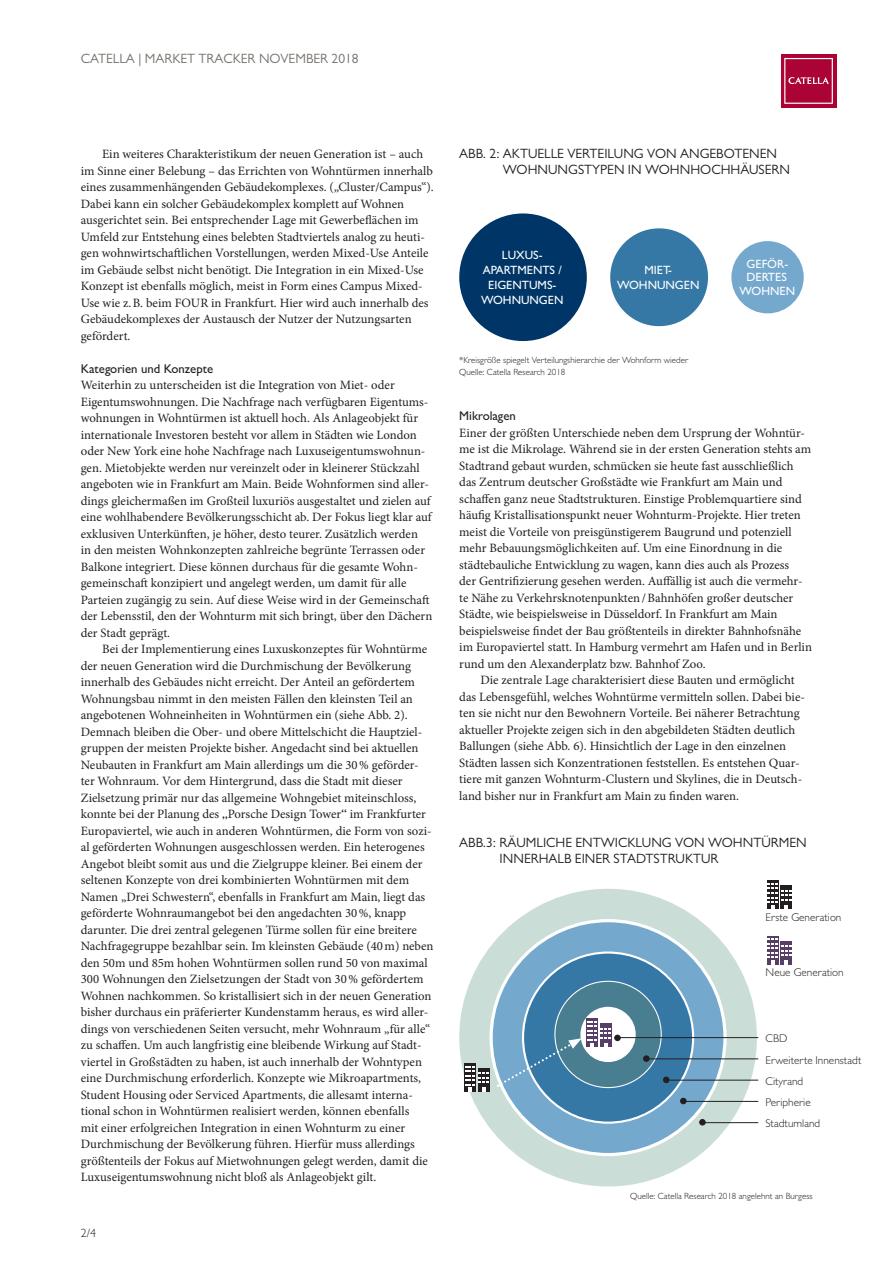
<style>
.page{position:relative;width:893px;height:1263px;background:#fff}
.page>*{position:absolute;margin:0;border:0;box-sizing:border-box;transform-origin:0 0}
.t1{font:13.5px/16.2px "Gill Sans MT Pro";color:#231f20}
.t2{font:13.5px "Gill Sans MT Pro";color:#76716c}
.t3{font:12.75px/16.5px "Minion Pro";color:#231f20}
.t4{font:500 12.75px "Gill Sans MT Pro";color:#231f20}
.t5{font:500 12px/15px "Gill Sans MT Pro";color:#fff;text-align:center}
.t6{font:300 12px "Gill Sans MT Pro";color:#231f20}
.t7{font:300 11.25px/21.3px "Gill Sans MT Pro";color:#231f20}
.t8{font:300 9px/12px "Gill Sans MT Pro";color:#231f20}
.s1{font-family:"Gill Sans MT Pro";font-weight:500}
</style>
<div class="page">
<div style="left:459px;top:889px;width:298px;height:297px;background:#caded7;border-radius:50%"></div>
<div style="left:491px;top:921px;width:234px;height:233px;background:#74a8cc;border-radius:50%"></div>
<div style="left:523px;top:952px;width:170px;height:171px;background:#3577a5;border-radius:50%"></div>
<div style="left:555px;top:981px;width:106px;height:106px;background:#497e90;border-radius:50%"></div>
<div style="left:779px;top:53px;width:59px;height:56px;background:linear-gradient(to right,#ab0333,#ab0333)"></div>
<div style="left:781px;top:54px;width:55px;height:53px;background:#ab0333"></div>
<svg style="left:784px;top:58px;width:49px;height:46px"></svg>
<div style="left:580px;top:1007px;width:56px;height:55px;background:#fff;border-radius:50%"></div>
<hr style="left:614px;top:1037px;width:144px;height:1px;background:#231f20">
<hr style="left:647px;top:1058px;width:111px;height:1px;background:#231f20">
<hr style="left:669px;top:1080px;width:89px;height:1px;background:#231f20">
<hr style="left:684px;top:1101px;width:74px;height:1px;background:#231f20">
<hr style="left:702px;top:1122px;width:56px;height:1px;background:#231f20">
<div style="left:643px;top:1055px;width:6px;height:7px;border:1px solid #231f20;border-radius:50%"></div>
<svg style="left:663px;top:1077px;width:6px;height:6px"></svg>
<svg style="left:680px;top:1098px;width:6px;height:6px"></svg>
<svg style="left:699px;top:1119px;width:6px;height:6px"></svg>
<div style="left:767px;top:881px;width:11px;height:28px;background:#231f20"></div>
<svg style="left:791px;top:886px;width:1px;height:23px"></svg>
<svg style="left:768px;top:883px;width:23px;height:26px"></svg>
<div style="left:767px;top:936px;width:11px;height:28px;background:#563e66"></div>
<svg style="left:791px;top:941px;width:1px;height:23px"></svg>
<svg style="left:768px;top:938px;width:23px;height:26px"></svg>
<div style="left:586px;top:1018px;width:12px;height:29px;background:#563e66"></div>
<svg style="left:498px;top:1021px;width:122px;height:66px"></svg>
<div style="left:464px;top:1063px;width:12px;height:29px;background:#231f20"></div>
<div style="left:478px;top:1068px;width:12px;height:24px;background:#231f20"></div>
<svg style="left:465px;top:1066px;width:24px;height:26px"></svg>
<div style="left:459px;top:213px;width:128px;height:128px;background:#003667;border-radius:50%"></div>
<div style="left:610px;top:228px;width:98px;height:98px;background:#3577a5;border-radius:50%"></div>
<div style="left:731px;top:241px;width:73px;height:72px;background:#74a8cc;border-radius:50%"></div>
<p class="t2" style="left:81px;top:50px;width:279px">CATELLA | MARKET TRACKER NOVEMBER 2018</p>
<p class="t3" style="left:81px;top:146px;width:354px;text-indent:21px">Ein weiteres Charakteristikum der neuen Generation ist – auch im Sinne einer Belebung – das Errichten von Wohntürmen innerhalb eines zusammenhängenden Gebäudekomplexes. („Cluster/Campus“).<br>Dabei kann ein solcher Gebäudekomplex komplett auf Wohnen ausgerichtet sein. Bei entsprechender Lage mit Gewerbeflächen im Umfeld zur Entstehung eines belebten Stadtviertels analog zu heuti&shy;gen wohnwirtschaftlichen Vorstellungen, werden Mixed-Use Anteile im Gebäude selbst nicht benötigt. Die Integration in ein Mixed-Use Konzept ist ebenfalls möglich, meist in Form eines Campus Mixed-Use wie z.B. beim FOUR in Frankfurt. Hier wird auch innerhalb des Gebäudekomplexes der Austausch der Nutzer der Nutzungsarten gefördert.</p>
<p class="t4" style="left:81px;top:361px;width:134px">Kategorien und Konzepte</p>
<p class="t3" style="left:81px;top:377px;width:353px">Weiterhin zu unterscheiden ist die Integration von Miet- oder Eigentumswohnungen. Die Nachfrage nach verfügbaren Eigentums&shy;wohnungen in Wohntürmen ist aktuell hoch. Als Anlageobjekt für internationale Investoren besteht vor allem in Städten wie London oder New York eine hohe Nachfrage nach Luxuseigentumswohnun&shy;gen. Mietobjekte werden nur vereinzelt oder in kleinerer Stückzahl angeboten wie in Frankfurt am Main. Beide Wohnformen sind aller&shy;dings gleichermaßen im Großteil luxuriös ausgestaltet und zielen auf eine wohlhabendere Bevölkerungsschicht ab. Der Fokus liegt klar auf exklusiven Unterkünften, je höher, desto teurer. Zusätzlich werden<br>in den meisten Wohnkonzepten zahlreiche begrünte Terrassen oder Balkone integriert. Diese können durchaus für die gesamte Wohn&shy;gemeinschaft konzipiert und angelegt werden, um damit für alle Parteien zugängig zu sein. Auf diese Weise wird in der Gemeinschaft der Lebensstil, den der Wohnturm mit sich bringt, über den Dächern der Stadt geprägt.</p>
<p class="t3" style="left:81px;top:641px;width:354px;text-indent:21px">Bei der Implementierung eines Luxuskonzeptes für Wohntürme der neuen Generation wird die Durchmischung der Bevölkerung innerhalb des Gebäudes nicht erreicht. Der Anteil an gefördertem Wohnungsbau nimmt in den meisten Fällen den kleinsten Teil an angebotenen Wohneinheiten in Wohntürmen ein (siehe Abb. 2).<br>Demnach bleiben die Ober- und obere Mittelschicht die Hauptziel&shy;gruppen der meisten Projekte bisher. Angedacht sind bei aktuellen Neubauten in Frankfurt am Main allerdings um die 30% geförder&shy;ter Wohnraum. Vor dem Hintergrund, dass die Stadt mit dieser Zielsetzung primär nur das allgemeine Wohngebiet miteinschloss, konnte bei der Planung des <span class="s1">„</span>Porsche Design Tower<span class="s1">“</span> im Frankfurter Europaviertel, wie auch in anderen Wohntürmen, die Form von sozi&shy;al geförderten Wohnungen ausgeschlossen werden. Ein heterogenes Angebot bleibt somit aus und die Zielgruppe kleiner. Bei einem der seltenen Konzepte von drei kombinierten Wohntürmen mit dem Namen „Drei Schwestern“, ebenfalls in Frankfurt am Main, liegt das geförderte Wohnraumangebot bei den angedachten 30%, knapp darunter. Die drei zentral gelegenen Türme sollen für eine breitere Nachfragegruppe bezahlbar sein. Im kleinsten Gebäude (40m) neben den 50m und 85m hohen Wohntürmen sollen rund 50 von maximal 300 Wohnungen den Zielsetzungen der Stadt von 30% gefördertem Wohnen nachkommen. So kristallisiert sich in der neuen Generation bisher durchaus ein präferierter Kundenstamm heraus, es wird aller&shy;dings von verschiedenen Seiten versucht, mehr Wohnraum „für alle“ zu schaffen. Um auch langfristig eine bleibende Wirkung auf Stadt&shy;viertel in Großstädten zu haben, ist auch innerhalb der Wohntypen eine Durchmischung erforderlich. Konzepte wie Mikroapartments, Student Housing oder Serviced Apartments, die allesamt interna&shy;tional schon in Wohntürmen realisiert werden, können ebenfalls<br>mit einer erfolgreichen Integration in einen Wohnturm zu einer Durchmischung der Bevölkerung führen. Hierfür muss allerdings größtenteils der Fokus auf Mietwohnungen gelegt werden, damit die Luxuseigentumswohnung nicht bloß als Anlageobjekt gilt.</p>
<p class="t6" style="left:81px;top:1226px;width:17px">2/4</p>
<p class="t1" style="left:503px;top:145px;width:289px;text-indent:-44px">ABB. 2: AKTUELLE VERTEILUNG VON ANGEBOTENEN<br>WOHNUNGSTYPEN IN WOHNHOCHHÄUSERN</p>
<p class="t5" style="left:481px;top:247px;width:84px">LUXUS-<br>APARTMENTS /<br>EIGENTUMS-<br>WOHNUNGEN</p>
<p class="t5" style="left:617px;top:262px;width:84px">MIET-<br>WOHNUNGEN</p>
<p class="t5" style="left:740px;top:257px;width:57px;line-height:13.5px">GEFÖR-<br>DERTES<br>WOHNEN</p>
<p class="t8" style="left:459px;top:354px;width:231px">*Kreisgröße spiegelt Verteilungshierarchie der Wohnform wieder<br>Quelle: Catella Research 2018</p>
<p class="t4" style="left:459px;top:408px;width:58px">Mikrolagen</p>
<p class="t3" style="left:459px;top:424px;width:354px">Einer der größten Unterschiede neben dem Ursprung der Wohntür&shy;me ist die Mikrolage. Während sie in der ersten Generation stehts am Stadtrand gebaut wurden, schmücken sie heute fast ausschließlich das Zentrum deutscher Großstädte wie Frankfurt am Main und schaffen ganz neue Stadtstrukturen. Einstige Problemquartiere sind häufig Kristallisationspunkt neuer Wohnturm-Projekte. Hier treten meist die Vorteile von preisgünstigerem Baugrund und potenziell mehr Bebauungsmöglichkeiten auf. Um eine Einordnung in die städtebauliche Entwicklung zu wagen, kann dies auch als Prozess<br>der Gentrifizierung gesehen werden. Auffällig ist auch die vermehr&shy;te Nähe zu Verkehrsknotenpunkten/Bahnhöfen großer deutscher Städte, wie beispielsweise in Düsseldorf. In Frankfurt am Main beispielsweise findet der Bau größtenteils in direkter Bahnhofsnähe im Europaviertel statt. In Hamburg vermehrt am Hafen und in Berlin rund um den Alexanderplatz bzw. Bahnhof Zoo.</p>
<p class="t3" style="left:459px;top:672px;width:347px;text-indent:21px">Die zentrale Lage charakterisiert diese Bauten und ermöglicht das Lebensgefühl, welches Wohntürme vermitteln sollen. Dabei bie&shy;ten sie nicht nur den Bewohnern Vorteile. Bei näherer Betrachtung aktueller Projekte zeigen sich in den abgebildeten Städten deutlich Ballungen (siehe Abb. 6). Hinsichtlich der Lage in den einzelnen Städten lassen sich Konzentrationen feststellen. Es entstehen Quar&shy;tiere mit ganzen Wohnturm-Clustern und Skylines, die in Deutsch&shy;land bisher nur in Frankfurt am Main zu finden waren.</p>
<p class="t1" style="left:500px;top:834px;width:309px;text-indent:-40px">ABB.3: RÄUMLICHE ENTWICKLUNG VON WOHNTÜRMEN<br>INNERHALB EINER STADTSTRUKTUR</p>
<p class="t7" style="left:766px;top:906px;width:77px">Erste Generation</p>
<p class="t7" style="left:766px;top:962px;width:80px">Neue Generation</p>
<p class="t7" style="left:765px;top:1028px;width:98px">CBD<br>Erweiterte Innenstadt<br>Cityrand<br>Peripherie<br>Stadtumland</p>
<p class="t8" style="left:630px;top:1190px;width:184px">Quelle: Catella Research 2018 angelehnt an Burgess</p>
</div>
